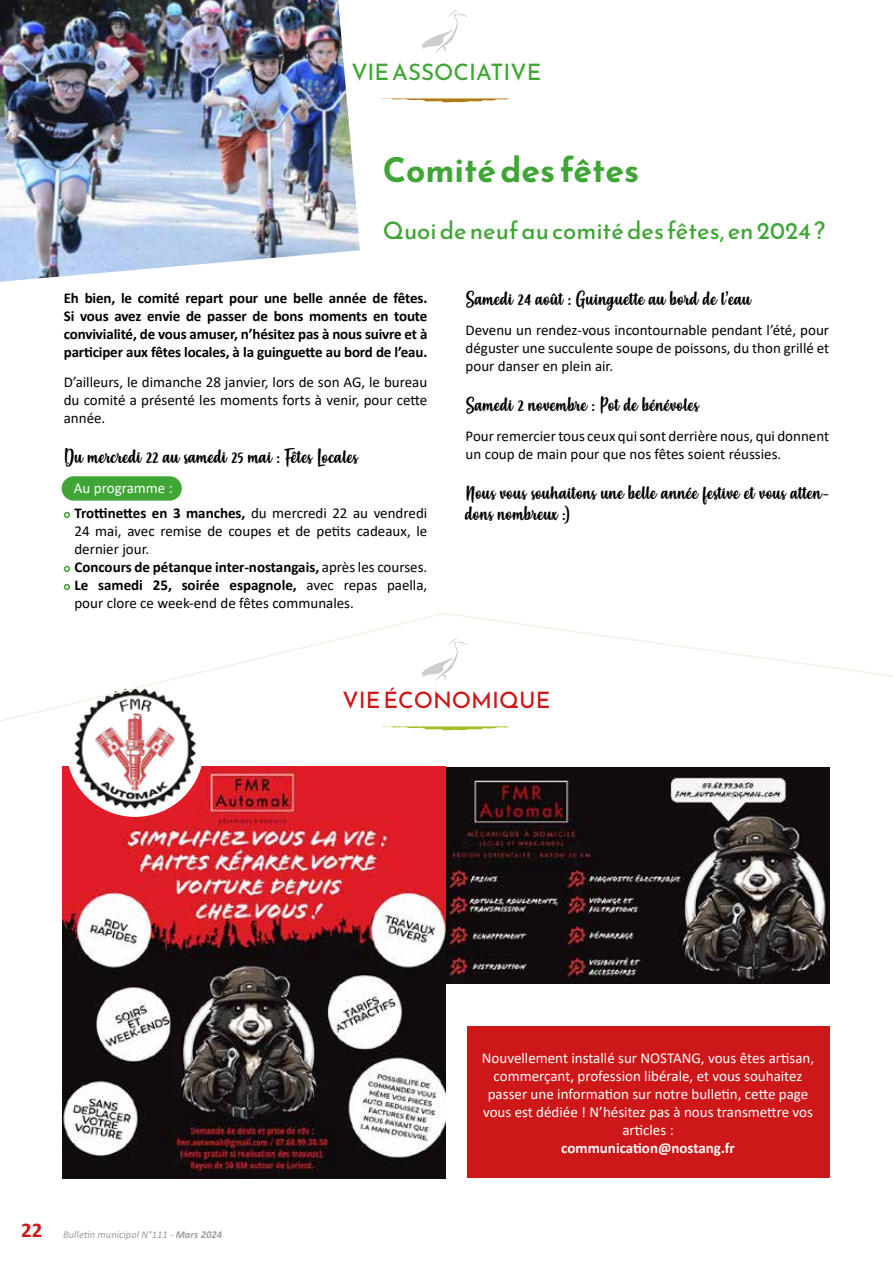
<style>
.page{position:relative;width:893px;height:1263px;background:#fff}
.page>*{position:absolute;margin:0;border:0;box-sizing:border-box;transform-origin:0 0}
.t1{font:700 33.75px "Reem Kufi";color:#3fa535}
.t2{font:24px "Reem Kufi";color:#3fa535}
.t3{font:22.5px "Reem Kufi";color:#3fa535}
.t4{font:22.5px "Reem Kufi";color:#cd1719}
.t5{font:18px/21.6px "Misses";color:#000}
.t6{font:15px/18px "Calibri";color:#000;text-align:justify}
.t7{font:700 15px/18px "Calibri";letter-spacing:-.01em;color:#000;text-align:justify}
.t8{font:15px/18px "Calibri";color:#fff;text-align:center}
.t9{font:700 15px "Calibri";color:#fff}
.t10{font:italic 10.5px "Calibri";color:#9d9d9c}
.s1{font-weight:400;color:#fff}
.s2{font-weight:400}
.s3{font-weight:700}
.s4{font-weight:700;font-style:normal;font-size:21px;color:#cd1719}
</style>
<div class="page">
<div style="left:62px;top:476px;width:120px;height:25px;background:#3fa535;border-radius:12px"></div>
<svg style="left:421px;top:10px;width:48px;height:43px"></svg>
<svg style="left:382px;top:98px;width:127px;height:4px"></svg>
<img style="left:0;top:0;width:360px;height:282px">
<div style="left:467px;top:1026px;width:362px;height:152px;background:#cd1719"></div>
<img style="left:62px;top:767px;width:384px;height:411px">
<img style="left:446px;top:767px;width:383px;height:217px">
<img style="left:66px;top:679px;width:138px;height:138px;border-radius:69px">
<svg style="left:64px;top:512px;width:6px;height:6px"></svg>
<svg style="left:64px;top:566px;width:6px;height:6px"></svg>
<svg style="left:64px;top:584px;width:6px;height:6px"></svg>
<svg style="left:0;top:613px;width:893px;height:118px"></svg>
<h3 class="t3" style="left:351px;top:53px;width:192px">VIE ASSOCIATIVE</h3>
<h1 class="t1" style="left:383px;top:140px;width:258px">Comité des fêtes</h1>
<h2 class="t2" style="left:383px;top:210px;width:444px">Quoi de neuf au comité des fêtes, en 2024 ?</h2>
<p class="t7" style="left:64px;top:289px;width:365px">Eh bien, le comité repart pour une belle année de fêtes.<br>Si vous avez envie de passer de bons moments en toute convivialité, de vous amuser, n’hésitez pas à nous suivre et à participer aux fêtes locales, à la guinguette au bord de l’eau.</p>
<p class="t6" style="left:64px;top:373px;width:365px">D’ailleurs, le dimanche 28 janvier, lors de son AG, le bureau du comité a présenté les moments forts à venir, pour cette année.</p>
<p class="t5" style="left:64px;top:446px;width:296px">Du mercredi 22 au samedi 25 mai : Fêtes Locales</p>
<p class="t7" style="left:74px;top:475px;width:355px;line-height:25.5px"><span class="s1">Au programme :<br></span>Trottinettes en 3 manches, <span class="s2">du mercredi 22 au vendredi</span></p>
<p class="t6" style="left:74px;top:522px;width:354px;text-align:left">24 mai, avec remise de coupes et de petits cadeaux, le dernier jour.<br><span class="s3">Concours de pétanque inter-nostangais,</span> après les courses.<br><span class="s3">Le samedi 25, soirée espagnole,</span> avec repas paella, pour clore ce week-end de fêtes communales.</p>
<p class="t5" style="left:466px;top:289px;width:287px">Samedi 24 août : Guinguette au bord de l’eau</p>
<p class="t6" style="left:466px;top:321px;width:365px">Devenu un rendez-vous incontournable pendant l’été, pour déguster une succulente soupe de poissons, du thon grillé et pour danser en plein air.</p>
<p class="t5" style="left:466px;top:394px;width:235px">Samedi 2 novembre : Pot de bénévoles</p>
<p class="t6" style="left:466px;top:427px;width:365px">Pour remercier tous ceux qui sont derrière nous, qui donnent un coup de main pour que nos fêtes soient réussies.</p>
<p class="t5" style="left:466px;top:482px;width:365px">Nous vous souhaitons une belle année festive et vous atten&shy;dons nombreux :)</p>
<h3 class="t4" style="left:343px;top:681px;width:209px">VIE ÉCONOMIQUE</h3>
<p class="t10" style="left:21px;top:1227px;width:202px"><span class="s4">22</span> Bulletin municipal N°111 - <span class="s3">Mars 2024</span></p>
<p class="t8" style="left:482px;top:1048px;width:334px">Nouvellement installé sur NOSTANG, vous êtes artisan, commerçant, profession libérale, et vous souhaitez passer une information sur notre bulletin, cette page vous est dédiée ! N’hésitez pas à nous transmettre vos articles :</p>
<p class="t9" style="left:561px;top:1137px;width:175px">communication@nostang.fr</p>
</div>
